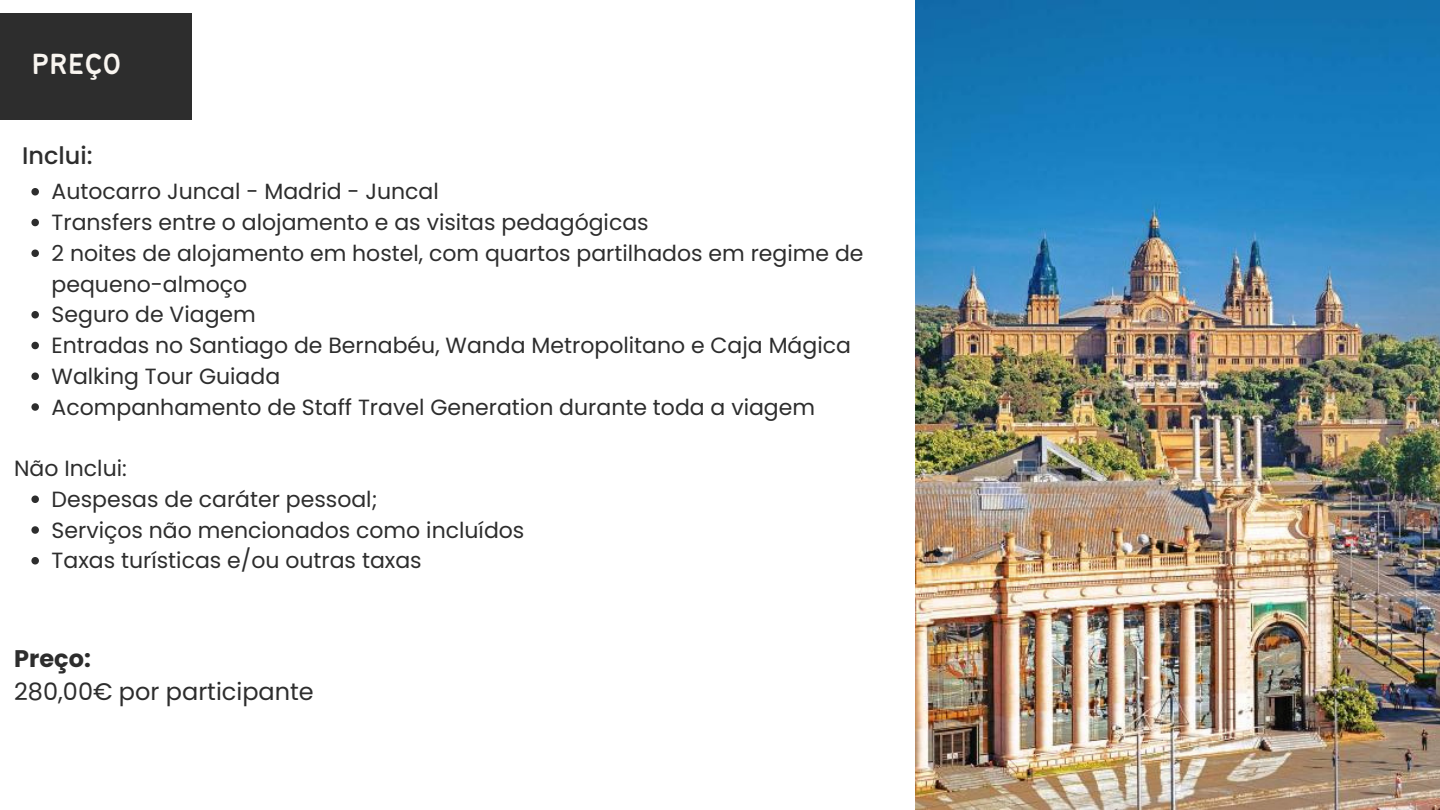
<style>
.page{position:relative;width:1440px;height:810px;background:#fff}
.page>*{position:absolute;margin:0;border:0;box-sizing:border-box;transform-origin:0 0}
.t1{font:32px "Bantayog";color:#f9f5f0}
.t2{font:24px "Poppins";color:#2d2d2d}
.t3{font:500 24px "Poppins";color:#2d2d2d}
.t4{font:700 24px "Poppins";color:#2d2d2d}
.t5{font:22px/30.8px "Poppins";color:#2d2d2d}
</style>
<div class="page">
<img style="left:915px;top:0;width:525px;height:810px">
<div style="left:0;top:13px;width:191px;height:107px;background:#2d2d2d"></div>
<svg style="left:31px;top:188px;width:8px;height:8px"></svg>
<svg style="left:31px;top:219px;width:8px;height:7px"></svg>
<svg style="left:31px;top:250px;width:8px;height:7px"></svg>
<svg style="left:31px;top:311px;width:8px;height:8px"></svg>
<svg style="left:31px;top:342px;width:8px;height:7px"></svg>
<svg style="left:31px;top:373px;width:8px;height:7px"></svg>
<svg style="left:31px;top:403px;width:8px;height:8px"></svg>
<svg style="left:31px;top:496px;width:8px;height:7px"></svg>
<svg style="left:31px;top:526px;width:8px;height:8px"></svg>
<svg style="left:31px;top:557px;width:8px;height:8px"></svg>
<h1 class="t1" style="left:32px;top:51px;width:91px">PREÇO</h1>
<p class="t3" style="left:22px;top:139px;width:72px">Inclui:</p>
<p class="t5" style="left:52px;top:176px;width:813px">Autocarro Juncal - Madrid - Juncal<br>Transfers entre o alojamento e as visitas pedagógicas<br>2 noites de alojamento em hostel, com quartos partilhados em regime de pequeno-almoço<br>Seguro de Viagem<br>Entradas no Santiago de Bernabéu, Wanda Metropolitano e Caja Mágica Walking Tour Guiada<br>Acompanhamento de Staff Travel Generation durante toda a viagem</p>
<p class="t5" style="left:14px;top:453px;width:114px">Não Inclui:</p>
<p class="t5" style="left:52px;top:484px;width:474px">Despesas de caráter pessoal;<br>Serviços não mencionados como incluídos<br>Taxas turísticas e/ou outras taxas</p>
<p class="t4" style="left:14px;top:641px;width:78px">Preço:</p>
<p class="t2" style="left:14px;top:674px;width:301px">280,00€ por participante</p>
</div>
